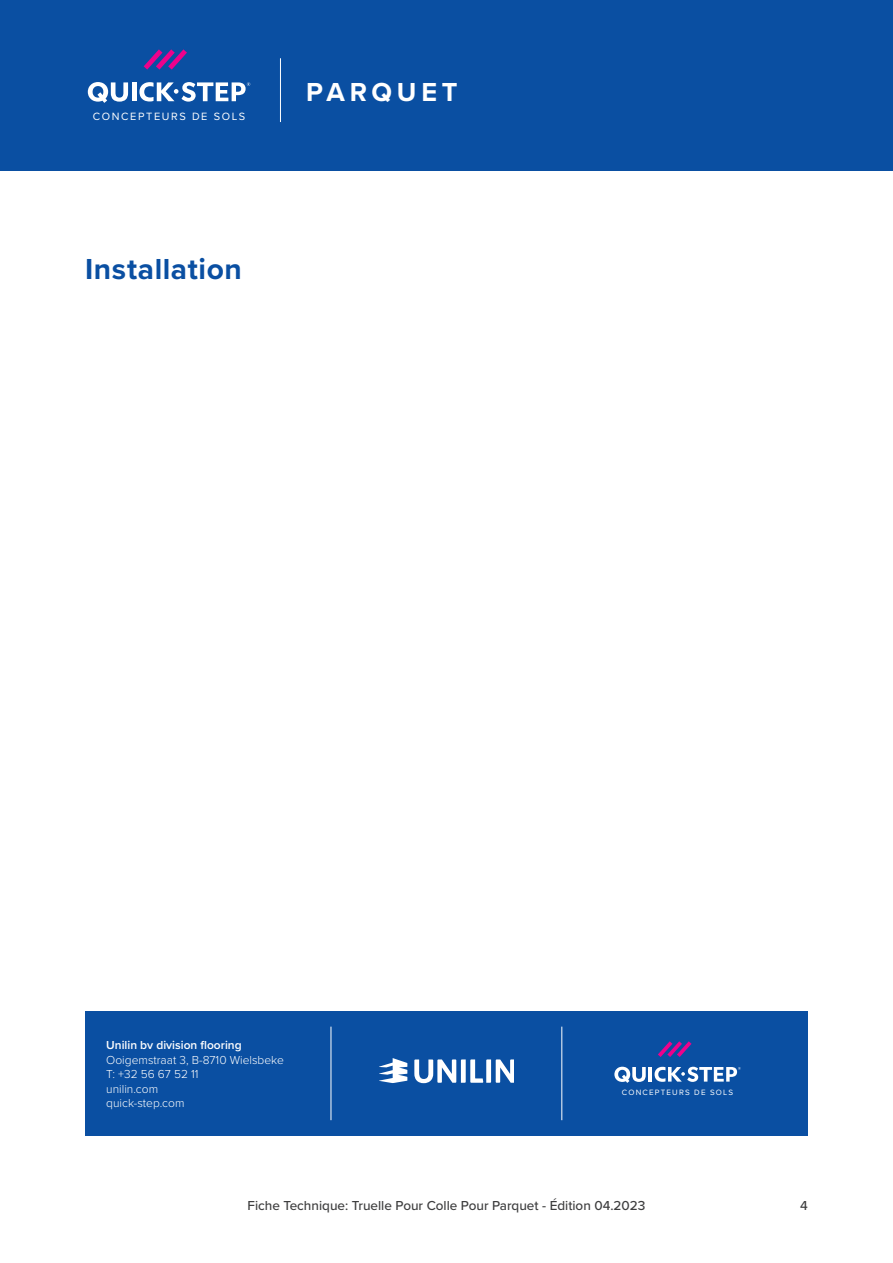
<style>
.page{position:relative;width:893px;height:1263px;background:#fff}
.page>*{position:absolute;margin:0;border:0;box-sizing:border-box;transform-origin:0 0}
.t1{font:700 30px "Proxima Nova";letter-spacing:.02em;color:#0a4fa2}
.Range{font:700 27px "Proxima Nova";letter-spacing:.175em;color:#fff}
.t2{font:500 13.5px "Proxima Nova";color:#3e3e3f}
.t3{font:300 12px/14.4px "Proxima Nova";color:#fff}
.FloorDesigners{font:10.95px "Proxima Nova";letter-spacing:.15em;color:#fff}
.FloorDesigners-2{font:7.95px "Proxima Nova";letter-spacing:.15em;color:#fff}
.s1{font-weight:600}
</style>
<div class="page">
<div style="left:0;top:0;width:893px;height:170px;background:#0a4fa2"></div>
<hr style="left:280px;top:58px;width:1px;height:64px;background:#fff">
<svg style="left:144px;top:49px;width:43px;height:21px"></svg>
<svg style="left:88px;top:82px;width:40px;height:21px"></svg>
<hr style="left:132px;top:82px;width:4px;height:19px;background:#fff">
<svg style="left:139px;top:82px;width:111px;height:20px"></svg>
<div style="left:85px;top:1011px;width:723px;height:124px;background:#0a4fa2"></div>
<svg style="left:414px;top:1059px;width:100px;height:24px"></svg>
<svg style="left:379px;top:1058px;width:28px;height:25px"></svg>
<svg style="left:658px;top:1041px;width:33px;height:16px"></svg>
<svg style="left:614px;top:1067px;width:32px;height:16px"></svg>
<hr style="left:649px;top:1067px;width:3px;height:14px;background:#fff">
<svg style="left:655px;top:1067px;width:86px;height:15px"></svg>
<hr style="left:331px;top:1027px;width:1px;height:93px;background:#fff">
<hr style="left:562px;top:1027px;width:1px;height:93px;background:#fff">
<p class="FloorDesigners" style="left:93px;top:108px;width:154px">CONCEPTEURS DE SOLS</p>
<p class="t1" style="left:85px;top:246px;width:158px">Installation</p>
<p class="Range" style="left:306px;top:72px;width:153px">PARQUET</p>
<p class="t3" style="left:106px;top:1037px;width:179px"><span class="s1">Unilin bv division flooring<br></span>Ooigemstraat 3, B-8710 Wielsbeke<br>T: +32 56 67 52 11<br>unilin.com<br>quick-step.com</p>
<p class="FloorDesigners-2" style="left:622px;top:1087px;width:113px">CONCEPTEURS DE SOLS</p>
<p class="t2" style="left:248px;top:1195px;width:399px">Fiche Technique: Truelle Pour Colle Pour Parquet - Édition 04.2023</p>
<p class="t2" style="left:800px;top:1195px;width:9px">4</p>
</div>
